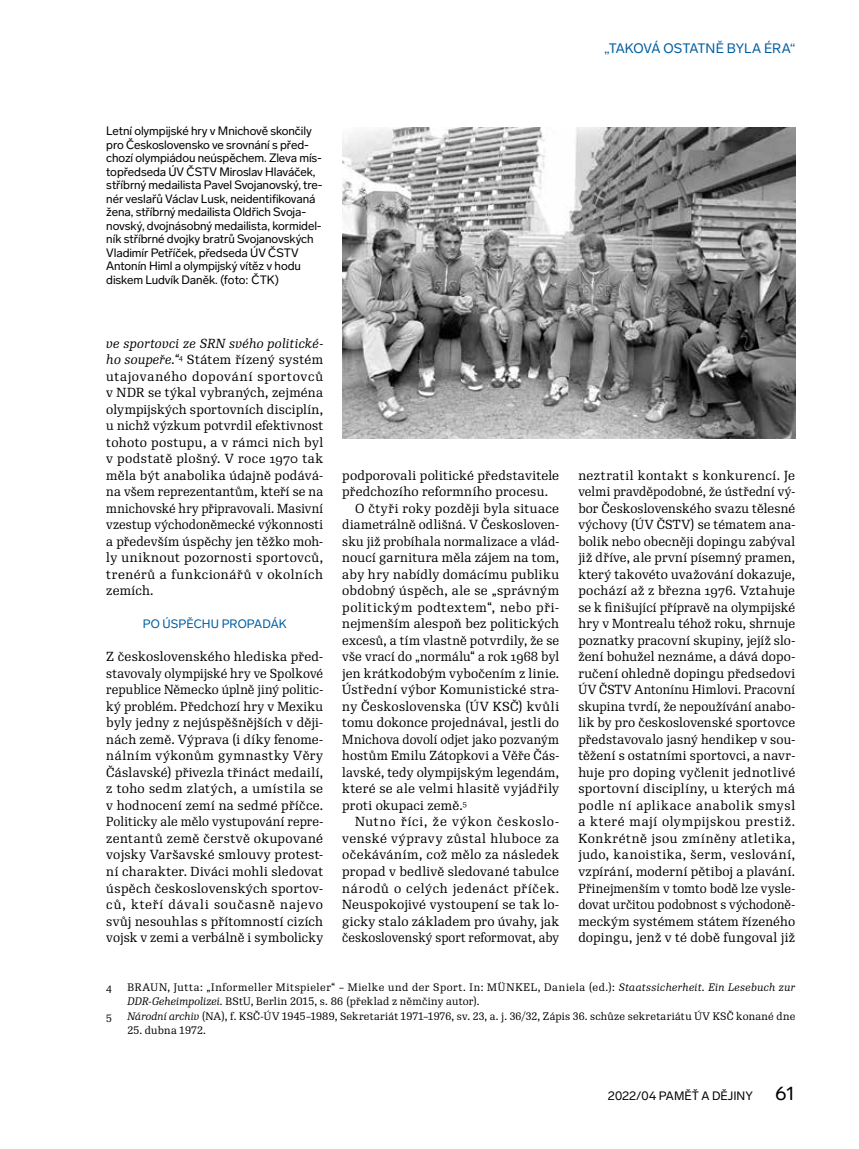
<style>
.page{position:relative;width:859px;height:1149px;background:#fff}
.page>*{position:absolute;margin:0;border:0;box-sizing:border-box;transform-origin:0 0}
.t1{font:13.5px "Lab Grotesque";letter-spacing:-.005em;color:#005da1}
.t2{font:12.75px/16.5px "Re Public Std";letter-spacing:.02em;color:#000;text-align:justify}
.t3{font:12.75px "Re Public Std";letter-spacing:.02em;color:#000;scale:.95 1}
.t4{font:12.75px "Re Public Std";letter-spacing:.05em;color:#000}
.t5{font:12.75px "Re Public Std";letter-spacing:.045em;color:#000}
.t6{font:12.75px "Re Public Std";letter-spacing:.06em;color:#000}
.t7{font:12px/13.5px "Lab Grotesque";letter-spacing:-.005em;color:#000}
.t8{font:12px "Lab Grotesque";letter-spacing:.01em;color:#005da1}
.t9{font:10.5px/14.4px "Re Public";letter-spacing:.035em;color:#000}
.t10{font:10.5px "Re Public";letter-spacing:.015em;color:#000}
.t11{font:10.5px "Re Public Std";color:#000}
.s1{font-style:italic}
.s2{font-size:19.5px}
</style>
<div class="page">
<img style="left:342px;top:128px;width:453px;height:310px">
<p class="t1" style="left:604px;top:39px;width:192px">„TAKOVÁ OSTATNĚ BYLA ÉRA“</p>
<p class="t7" style="left:106px;top:124px;width:218px">Letní olympijské hry v Mnichově skončily pro Československo ve srovnání s před&shy;chozí olympiádou neúspěchem. Zleva mís&shy;topředseda ÚV ČSTV Miroslav Hlaváček, stříbrný medailista Pavel Svojanovský, tre&shy;nér veslařů Václav Lusk, neidentifikovaná žena, stříbrný medailista Oldřich Svoja&shy;novský, dvojnásobný medailista, kormidel&shy;ník stříbrné dvojky bratrů Svojanovských Vladimír Petříček, předseda ÚV ČSTV Antonín Himl a olympijský vítěz v hodu diskem Ludvík Daněk. (foto: ČTK)</p>
<p class="t2" style="left:106px;top:335px;width:218px"><span class="s1">ve sportovci ze SRN svého politické&shy;ho soupeře.“</span><sup>4</sup> Státem řízený systém utajovaného dopování sportovců v NDR se týkal vybraných, zejména olympijských sportovních disciplín, u nichž výzkum potvrdil efektivnost tohoto postupu, a v rámci nich byl v podstatě plošný. V roce 1970 tak měla být anabolika údajně podává&shy;na všem reprezentantům, kteří se na mnichovské hry připravovali. Masivní vzestup východoněmecké výkonnosti a především úspěchy jen těžko moh&shy;ly uniknout pozornosti sportovců, trenérů a funkcionářů v okolních zemích.</p>
<p class="t8" style="left:143px;top:616px;width:146px">PO ÚSPĚCHU PROPADÁK</p>
<p class="t2" style="left:106px;top:648px;width:218px">Z československého hlediska před&shy;stavovaly olympijské hry ve Spolkové republice Německo úplně jiný politic&shy;ký problém. Předchozí hry v Mexiku byly jedny z nejúspěšnějších v ději&shy;nách země. Výprava (i díky fenome&shy;nálním výkonům gymnastky Věry Čáslavské) přivezla třináct medailí, z toho sedm zlatých, a umístila se v hodnocení zemí na sedmé příčce.<br>Politicky ale mělo vystupování repre&shy;zentantů země čerstvě okupované vojsky Varšavské smlouvy protest&shy;ní charakter. Diváci mohli sledovat úspěch československých sportov&shy;ců, kteří dávali současně najevo svůj nesouhlas s přítomností cizích vojsk v zemi a verbálně i symbolicky</p>
<p class="t2" style="left:342px;top:467px;width:218px">podporovali politické představitele</p>
<p class="t2" style="left:342px;top:483px;width:207px">předchozího reformního procesu.</p>
<p class="t2" style="left:355px;top:500px;width:206px">O čtyři roky později byla situace</p>
<p class="t2" style="left:342px;top:516px;width:218px">diametrálně odlišná. V Českosloven-</p>
<p class="t2" style="left:342px;top:533px;width:218px">sku již probíhala normalizace a vlád-</p>
<p class="t2" style="left:342px;top:549px;width:218px">noucí garnitura měla zájem na tom,</p>
<p class="t2" style="left:342px;top:566px;width:218px">aby hry nabídly domácímu publiku</p>
<p class="t2" style="left:342px;top:582px;width:218px">obdobný úspěch, ale se „správným</p>
<p class="t4" style="left:342px;top:599px;width:218px">politickým podtextem“, nebo při-</p>
<p class="t2" style="left:342px;top:615px;width:218px">nejmenším alespoň bez politických</p>
<p class="t2" style="left:342px;top:632px;width:218px">excesů, a tím vlastně potvrdily, že se</p>
<p class="t2" style="left:342px;top:648px;width:218px">vše vrací do „normálu“ a rok 1968 byl</p>
<p class="t2" style="left:342px;top:665px;width:218px">jen krátkodobým vybočením z linie.</p>
<p class="t2" style="left:342px;top:681px;width:218px">Ústřední výbor Komunistické stra-</p>
<p class="t2" style="left:342px;top:698px;width:218px">ny Československa (ÚV KSČ) kvůli</p>
<p class="t2" style="left:342px;top:714px;width:218px">tomu dokonce projednával, jestli do</p>
<p class="t3" style="left:342px;top:731px;width:230px">Mnichova dovolí odjet jako pozvaným</p>
<p class="t2" style="left:342px;top:747px;width:218px">hostům Emilu Zátopkovi a Věře Čás-</p>
<p class="t2" style="left:342px;top:764px;width:218px">lavské, tedy olympijským legendám,</p>
<p class="t2" style="left:342px;top:780px;width:218px">které se ale velmi hlasitě vyjádřily</p>
<p class="t2" style="left:342px;top:797px;width:126px">proti okupaci země.<sup>5</sup></p>
<p class="t6" style="left:355px;top:813px;width:206px">Nutno říci, že výkon českoslo-</p>
<p class="t5" style="left:342px;top:830px;width:218px">venské výpravy zůstal hluboce za</p>
<p class="t2" style="left:342px;top:846px;width:218px">očekáváním, což mělo za následek</p>
<p class="t2" style="left:342px;top:863px;width:218px">propad v bedlivě sledované tabulce</p>
<p class="t4" style="left:342px;top:879px;width:218px">národů o celých jedenáct příček.</p>
<p class="t2" style="left:342px;top:896px;width:218px">Neuspokojivé vystoupení se tak lo-</p>
<p class="t2" style="left:342px;top:912px;width:218px">gicky stalo základem pro úvahy, jak</p>
<p class="t3" style="left:342px;top:929px;width:230px">československý sport reformovat, aby</p>
<p class="t2" style="left:578px;top:467px;width:218px">neztratil kontakt s konkurencí. Je velmi pravděpodobné, že ústřední vý&shy;bor Československého svazu tělesné výchovy (ÚV ČSTV) se tématem ana&shy;bolik nebo obecněji dopingu zabýval již dříve, ale první písemný pramen, který takovéto uvažování dokazuje, pochází až z března 1976. Vztahuje se k finišující přípravě na olympijské hry v Montrealu téhož roku, shrnuje poznatky pracovní skupiny, jejíž slo&shy;žení bohužel neznáme, a dává dopo&shy;ručení ohledně dopingu předsedovi ÚV ČSTV Antonínu Himlovi. Pracovní skupina tvrdí, že nepoužívání anabo&shy;lik by pro československé sportovce představovalo jasný hendikep v sou&shy;těžení s ostatními sportovci, a navr&shy;huje pro doping vyčlenit jednotlivé sportovní disciplíny, u kterých má podle ní aplikace anabolik smysl a které mají olympijskou prestiž.<br>Konkrétně jsou zmíněny atletika, judo, kanoistika, šerm, veslování, vzpírání, moderní pětiboj a plavání.<br>Přinejmenším v tomto bodě lze vysle&shy;dovat určitou podobnost s východoně&shy;meckým systémem státem řízeného dopingu, jenž v té době fungoval již</p>
<p class="t11" style="left:106px;top:980px;width:7px">4</p>
<p class="t9" style="left:128px;top:979px;width:669px">BRAUN, Jutta: „Informeller Mitspieler“ – Mielke und der Sport. In: MÜNKEL, Daniela (ed.): <span class="s1">Staatssicherheit. Ein Lesebuch zur<br>DDR-Geheimpolizei.</span> BStU, Berlin 2015, s. 86 (překlad z němčiny autor).</p>
<p class="t11" style="left:106px;top:1008px;width:7px">5</p>
<p class="t9" style="left:128px;top:1008px;width:669px"><span class="s1">Národní archiv</span> (NA), f. KSČ-ÚV 1945–1989, Sekretariát 1971–1976, sv. 23, a. j. 36/32, Zápis 36. schůze sekretariátu ÚV KSČ konané dne</p>
<p class="t10" style="left:128px;top:1023px;width:80px">25. dubna 1972.</p>
<p class="t7" style="left:608px;top:1088px;width:189px">2022/04 PAMĚŤ A DĚJINY <span class="s2">61</span></p>
</div>
